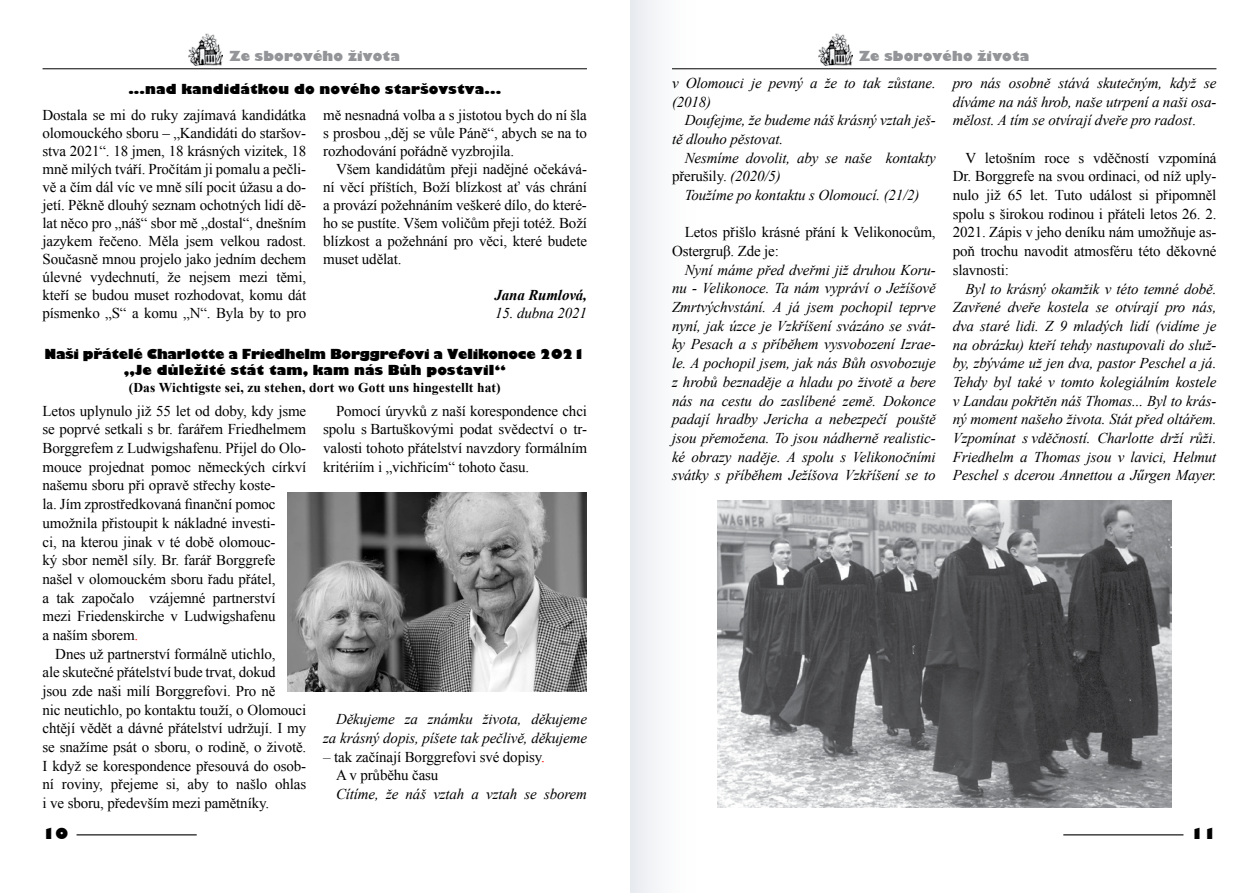
<style>
.page{position:relative;width:1259px;height:893px;background:#fff}
.page>*{position:absolute;margin:0;border:0;box-sizing:border-box;transform-origin:0 0}
.t1{font:15px/18px "Times New Roman";letter-spacing:-.01em;color:#000;text-align:justify}
.t2{font:italic 15px/18.8px "Times New Roman";letter-spacing:-.01em;color:#000}
.t3{font:italic 700 15px "Times New Roman";letter-spacing:-.01em;color:#000}
.t4{font:800 15px "Gilbert";color:#000}
.t5{font:800 13.5px/16.2px "Gilbert";letter-spacing:-.02em;color:#000;text-align:center}
.t6{font:700 13.5px "Times New Roman";letter-spacing:.01em;color:#000}
.t7{font:800 13.5px "Gilbert";letter-spacing:.01em;color:#000}
.t8{font:800 13.5px "Gilbert";letter-spacing:.01em;color:#939598}
.s1{color:#f00}
.s2{font-style:italic}
.s3{font-style:normal}
</style>
<div class="page">
<hr style="left:77px;top:834px;width:120px;height:1px;background:#000">
<hr style="left:1063px;top:834px;width:120px;height:1px;background:#000">
<div style="left:630px;top:0;width:67px;height:893px;background:linear-gradient(to right,#e9ecf0,#fff)"></div>
<img style="left:189px;top:33px;width:34px;height:33px">
<hr style="left:43px;top:68px;width:544px;height:1px;background:#000">
<img style="left:288px;top:492px;width:299px;height:199px">
<img style="left:717px;top:500px;width:454px;height:308px">
<img style="left:818px;top:33px;width:34px;height:33px">
<hr style="left:672px;top:68px;width:544px;height:1px;background:#000">
<p class="t8" style="left:229px;top:48px;width:172px">Ze sborového života</p>
<p class="t7" style="left:128px;top:81px;width:374px">...nad kandidátkou do nového staršovstva...</p>
<p class="t1" style="left:43px;top:106px;width:265px">Dostala se mi do ruky zajímavá kandidátka olomouckého sboru – „Kandidáti do staršov&shy;stva 2021“. 18 jmen, 18 krásných vizitek, 18 mně milých tváří. Pročítám ji pomalu a pečli&shy;vě a čím dál víc ve mně sílí pocit úžasu a do&shy;jetí. Pěkně dlouhý seznam ochotných lidí dě&shy;lat něco pro „náš“ sbor mě „dostal“, dnešním jazykem řečeno. Měla jsem velkou radost.<br>Současně mnou projelo jako jedním dechem úlevné vydechnutí, že nejsem mezi těmi, kteří se budou muset rozhodovat, komu dát písmenko „S“ a komu „N“. Byla by to pro</p>
<p class="t1" style="left:323px;top:106px;width:265px">mě nesnadná volba a s jistotou bych do ní šla s prosbou „děj se vůle Páně“, abych se na to rozhodování pořádně vyzbrojila.</p>
<p class="t1" style="left:323px;top:160px;width:265px;text-indent:13px">Všem kandidátům přeji nadějné očekává&shy;ní věcí příštích, Boží blízkost ať vás chrání a provází požehnáním veškeré dílo, do které&shy;ho se pustíte. Všem voličům přeji totéž. Boží blízkost a požehnání pro věci, které budete muset udělat.</p>
<p class="t3" style="left:494px;top:285px;width:94px">Jana Rumlová,</p>
<p class="t2" style="left:495px;top:303px;width:93px">15. dubna 2021</p>
<p class="t5" style="left:44px;top:346px;width:542px">Naši přátelé Charlotte a Friedhelm Borggrefovi a Velikonoce 2021 „Je důležité stát tam, kam nás Bůh postavil“</p>
<p class="t6" style="left:129px;top:378px;width:373px">(Das Wichtigste sei, zu stehen, dort wo Gott uns hingestellt hat)</p>
<p class="t1" style="left:43px;top:401px;width:265px">Letos uplynulo již 55 let od doby, kdy jsme</p>
<p class="t1" style="left:43px;top:420px;width:265px">se poprvé setkali s br. farářem Friedhelmem</p>
<p class="t1" style="left:43px;top:439px;width:265px">Borggrefem z Ludwigshafenu. Přijel do Olo-</p>
<p class="t1" style="left:43px;top:458px;width:265px">mouce projednat pomoc německých církví</p>
<p class="t1" style="left:43px;top:476px;width:234px">našemu sboru při opravě střechy koste-</p>
<p class="t1" style="left:43px;top:495px;width:234px">la. Jím zprostředkovaná finanční pomoc</p>
<p class="t1" style="left:43px;top:514px;width:234px">umožnila přistoupit k nákladné investi-</p>
<p class="t1" style="left:43px;top:532px;width:234px">ci, na kterou jinak v té době olomouc-</p>
<p class="t1" style="left:43px;top:551px;width:234px">ký sbor neměl síly. Br. farář Borggrefe</p>
<p class="t1" style="left:43px;top:570px;width:234px">našel v olomouckém sboru řadu přátel,</p>
<p class="t1" style="left:43px;top:588px;width:234px">a tak započalo vzájemné partnerství</p>
<p class="t1" style="left:43px;top:607px;width:234px">mezi Friedenskirche v Ludwigshafenu</p>
<p class="t1" style="left:43px;top:626px;width:97px">a naším sborem<span class="s1">.</span></p>
<p class="t1" style="left:55px;top:644px;width:222px">Dnes už partnerství formálně utichlo,</p>
<p class="t1" style="left:43px;top:663px;width:234px">ale skutečné přátelství bude trvat, dokud</p>
<p class="t1" style="left:43px;top:682px;width:234px">jsou zde naši milí Borggrefovi. Pro ně</p>
<p class="t1" style="left:43px;top:700px;width:265px">nic neutichlo, po kontaktu touží, o Olomouci</p>
<p class="t1" style="left:43px;top:719px;width:265px">chtějí vědět a dávné přátelství udržují. I my</p>
<p class="t1" style="left:43px;top:738px;width:265px">se snažíme psát o sboru, o rodině, o životě.</p>
<p class="t1" style="left:43px;top:756px;width:265px">I když se korespondence přesouvá do osob-</p>
<p class="t1" style="left:43px;top:775px;width:265px">ní roviny, přejeme si, aby to našlo ohlas</p>
<p class="t1" style="left:43px;top:794px;width:228px">i ve sboru, především mezi pamětníky.</p>
<p class="t1" style="left:323px;top:401px;width:265px;line-height:18.6px;text-indent:13px">Pomocí úryvků z naší korespondence chci spolu s Bartuškovými podat svědectví o tr&shy;valosti tohoto přátelství navzdory formálním kritériím i „vichřicím“ tohoto času.</p>
<p class="t2" style="left:323px;top:710px;width:265px;text-align:right">Děkujeme za známku života, děkujeme za krásný dopis, píšete tak pečlivě, děkujeme</p>
<p class="t1" style="left:336px;top:747px;width:210px;line-height:18.6px;text-indent:-13px"><span class="s2">–</span> tak začínají Borggrefovi své dopisy<span class="s1">.<br></span>A v průběhu času</p>
<p class="t2" style="left:336px;top:784px;width:252px">Cítíme, že náš vztah a vztah se sborem</p>
<p class="t8" style="left:859px;top:48px;width:172px">Ze sborového života</p>
<p class="t2" style="left:672px;top:73px;width:265px">v Olomouci je pevný a že to tak zůstane. (2018)</p>
<p class="t2" style="left:672px;top:111px;width:265px;text-indent:13px">Doufejme, že budeme náš krásný vztah ješ&shy;tě dlouho pěstovat.</p>
<p class="t2" style="left:672px;top:148px;width:265px;text-indent:13px">Nesmíme dovolit, aby se naše kontakty <span class="s3">přerušily.</span> (2020/5)</p>
<p class="t2" style="left:685px;top:185px;width:236px">Toužíme po kontaktu s Olomoucí. (21/2)</p>
<p class="t1" style="left:672px;top:223px;width:265px;line-height:18.6px;text-indent:13px">Letos přišlo krásné přání k Velikonocům,<br>Ostergruβ. Zde je:</p>
<p class="t2" style="left:672px;top:260px;width:265px;text-align:justify;text-indent:13px">Nyní máme před dveřmi již druhou Koru&shy;nu - Velikonoce. Ta nám vypráví o Ježíšově Zmrtvýchvstání. A já jsem pochopil teprve nyní, jak úzce je Vzkříšení svázáno se svát&shy;ky Pesach a s příběhem vysvobození Izrae&shy;le. A pochopil jsem, jak nás Bůh osvobozuje z hrobů beznaděje a hladu po životě a bere nás na cestu do zaslíbené země. Dokonce padají hradby Jericha a nebezpečí pouště jsou přemožena. To jsou nádherně realistic&shy;ké obrazy naděje. A spolu s Velikonočními svátky s příběhem Ježíšova Vzkříšení se to</p>
<p class="t2" style="left:952px;top:73px;width:265px;text-align:justify">pro nás osobně stává skutečným, když se díváme na náš hrob, naše utrpení a naši osa&shy;mělost. A tím se otvírají dveře pro radost<span class="s3">.</span></p>
<p class="t1" style="left:952px;top:148px;width:265px;line-height:18.8px;text-indent:13px">V letošním roce s vděčností vzpomíná Dr. Borggrefe na svou ordinaci, od níž uply&shy;nulo již 65 let. Tuto událost si připomněl spolu s širokou rodinou i přáteli letos 26. 2.<br>2021. Zápis v jeho deníku nám umožňuje as&shy;poň trochu navodit atmosféru této děkovné slavnosti:</p>
<p class="t2" style="left:952px;top:279px;width:265px;text-align:justify;text-indent:13px">Byl to krásný okamžik v této temné době.<br>Zavřené dveře kostela se otvírají pro nás, dva staré lidi. Z 9 mladých lidí (vidíme je na obrázku) kteří tehdy nastupovali do služ&shy;by, zbýváme už jen dva, pastor Peschel a já.<br>Tehdy byl také v tomto kolegiálním kostele v Landau pokřtěn náš Thomas... Byl to krás&shy;ný moment našeho života. Stát před oltářem.<br>Vzpomínat s vděčností. Charlotte drží růži.<br>Friedhelm a Thomas jsou v lavici, Helmut Peschel s dcerou Annettou a Jűrgen Mayer.</p>
<p class="t4" style="left:43px;top:824px;width:27px">10</p>
<p class="t4" style="left:1190px;top:824px;width:27px">11</p>
</div>
